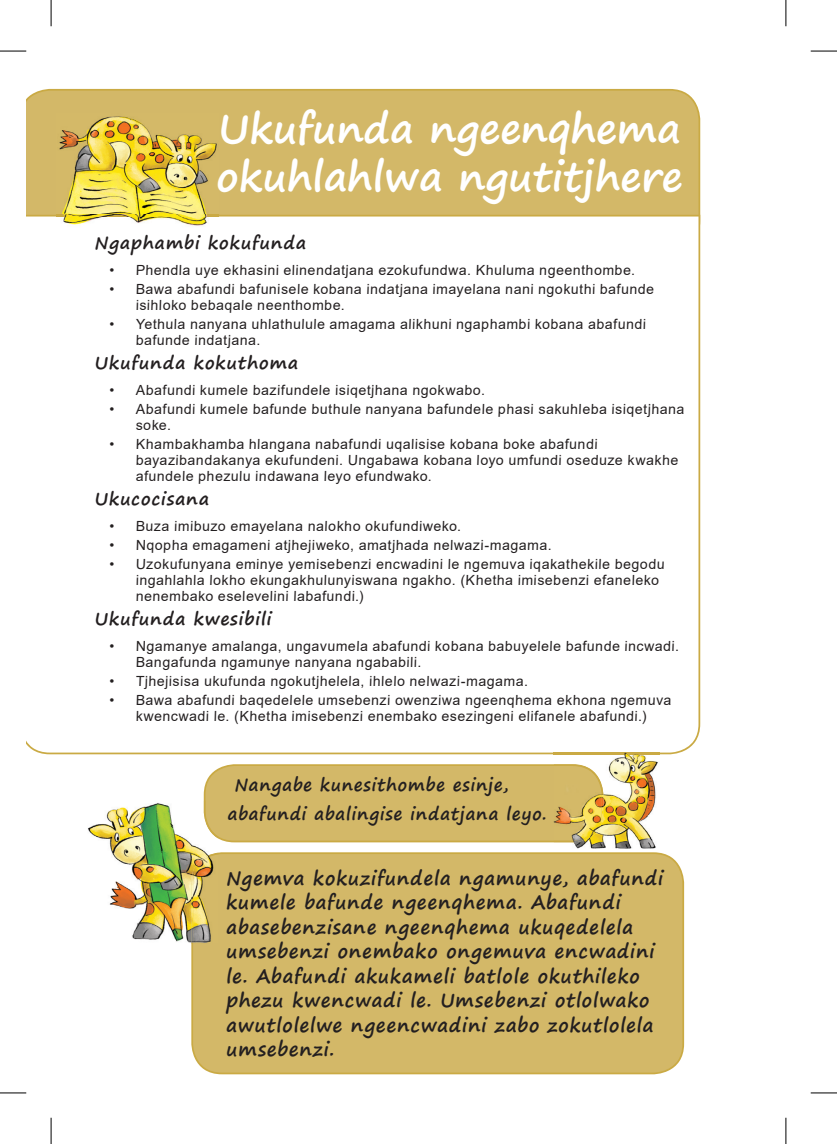
<style>
.page{position:relative;width:837px;height:1144px;background:#fff}
.page>*{position:absolute;margin:0;border:0;box-sizing:border-box;transform-origin:0 0}
.t1{font:700 40.25px/48.3px "Segoe Print";color:#fff}
.t2{font:700 19.25px/24.5px "Segoe Print";letter-spacing:.05em;color:#231f20}
.t3{font:700 17.5px/29.2px "Segoe Print";letter-spacing:.045em;color:#231f20}
.t4{font:14px/15.8px "Arial";letter-spacing:.05em;color:#231f20}
</style>
<div class="page">
<div style="left:26px;top:89px;width:674px;height:126px;background:#d3b868"></div>
<svg style="left:26px;top:215px;width:674px;height:539px"></svg>
<div style="left:191px;top:852px;width:493px;height:222px;background:#d3b868"></div>
<div style="left:204px;top:764px;width:349px;height:78px;background:#d3b868"></div>
<img style="left:57px;top:114px;width:161px;height:114px">
<img style="left:553px;top:752px;width:106px;height:97px">
<img style="left:553px;top:764px;width:50px;height:78px">
<img style="left:88px;top:801px;width:130px;height:142px">
<img style="left:191px;top:852px;width:27px;height:92px">
<img style="left:204px;top:801px;width:14px;height:38px">
<svg style="left:0;top:51px;width:26px;height:1px"></svg>
<svg style="left:810px;top:51px;width:26px;height:1px"></svg>
<svg style="left:0;top:1092px;width:26px;height:1px"></svg>
<svg style="left:810px;top:1092px;width:26px;height:1px"></svg>
<svg style="left:51px;top:0;width:1px;height:26px"></svg>
<svg style="left:51px;top:1118px;width:1px;height:26px"></svg>
<svg style="left:785px;top:0;width:1px;height:26px"></svg>
<svg style="left:785px;top:1118px;width:1px;height:26px"></svg>
<h1 class="t1" style="left:216px;top:103px;width:468px">Ukufunda ngeenqhema okuhlahlwa ngutitjhere</h1>
<p class="t3" style="left:94px;top:228px;width:214px">Ngaphambi kokufunda</p>
<p class="t4" style="left:109px;top:262px;width:527px">• Phendla uye ekhasini elinendatjana ezokufundwa. Khuluma ngeenthombe.</p>
<p class="t4" style="left:136px;top:281px;width:520px;text-indent:-26px">• Bawa abafundi bafunisele kobana indatjana imayelana nani ngokuthi bafunde isihloko bebaqale neenthombe.</p>
<p class="t4" style="left:136px;top:316px;width:512px;text-indent:-26px">• Yethula nanyana uhlathulule amagama alikhuni ngaphambi kobana abafundi bafunde indatjana.</p>
<p class="t3" style="left:94px;top:348px;width:206px">Ukufunda kokuthoma</p>
<p class="t4" style="left:109px;top:382px;width:377px">• Abafundi kumele bazifundele isiqetjhana ngokwabo.</p>
<p class="t4" style="left:136px;top:401px;width:550px;text-indent:-26px">• Abafundi kumele bafunde buthule nanyana bafundele phasi sakuhleba isiqetjhana soke.</p>
<p class="t4" style="left:136px;top:436px;width:544px;text-indent:-26px">• Khambakhamba hlangana nabafundi uqalisise kobana boke abafundi bayazibandakanya ekufundeni. Ungabawa kobana loyo umfundi oseduze kwakhe afundele phezulu indawana leyo efundwako.</p>
<p class="t3" style="left:94px;top:484px;width:117px">Ukucocisana</p>
<p class="t4" style="left:109px;top:518px;width:354px">• Buza imibuzo emayelana nalokho okufundiweko.</p>
<p class="t4" style="left:109px;top:537px;width:444px">• Nqopha emagameni atjhejiweko, amatjhada nelwazi-magama.</p>
<p class="t4" style="left:136px;top:556px;width:530px;text-indent:-26px">• Uzokufunyana eminye yemisebenzi encwadini le ngemuva iqakathekile begodu ingahlahla lokho ekungakhulunyiswana ngakho. (Khetha imisebenzi efaneleko nenembako eselevelini labafundi.)</p>
<p class="t3" style="left:94px;top:604px;width:178px">Ukufunda kwesibili</p>
<p class="t4" style="left:136px;top:638px;width:545px;text-indent:-26px">• Ngamanye amalanga, ungavumela abafundi kobana babuyelele bafunde incwadi.<br>Bangafunda ngamunye nanyana ngababili.</p>
<p class="t4" style="left:109px;top:673px;width:420px">• Tjhejisisa ukufunda ngokutjhelela, ihlelo nelwazi-magama.</p>
<p class="t4" style="left:109px;top:692px;width:564px;text-align:center">• Bawa abafundi baqedelele umsebenzi owenziwa ngeenqhema ekhona ngemuva kwencwadi le. (Khetha imisebenzi enembako esezingeni elifanele abafundi.)</p>
<p class="t3" style="left:227px;top:769px;width:321px;text-indent:7px">Nangabe kunesithombe esinje, abafundi abalingise indatjana leyo.</p>
<p class="t2" style="left:226px;top:865px;width:438px">Ngemva kokuzifundela ngamunye, abafundi kumele bafunde ngeenqhema. Abafundi abasebenzisane ngeenqhema ukuqedelela umsebenzi onembako ongemuva encwadini le. Abafundi akukameli batlole okuthileko phezu kwencwadi le. Umsebenzi otlolwako awutlolelwe ngeencwadini zabo zokutlolela umsebenzi.</p>
</div>
